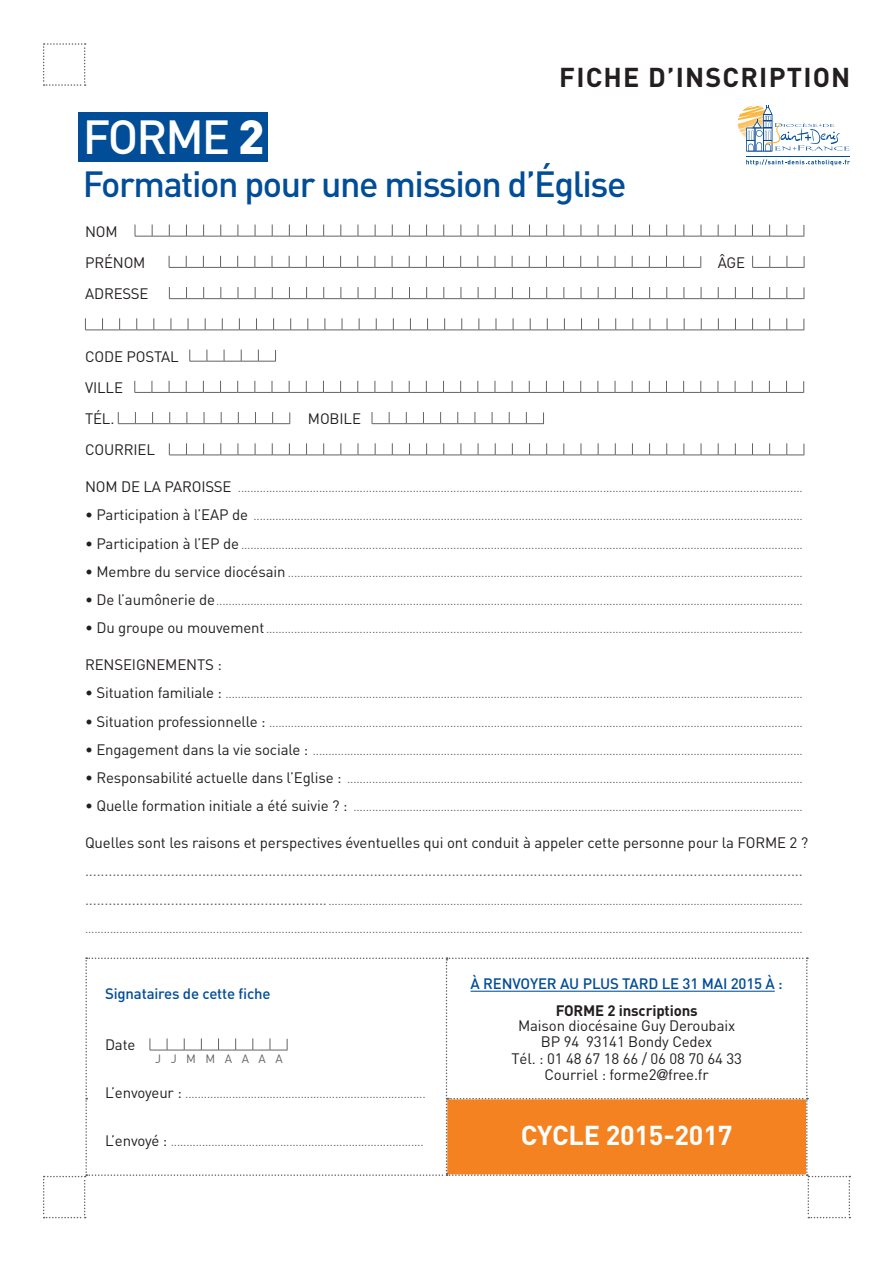
<style>
.page{position:relative;width:893px;height:1263px;background:#fff}
.page>*{position:absolute;margin:0;border:0;box-sizing:border-box;transform-origin:0 0}
.t1{font:500 47.25px "DIN";letter-spacing:-.04em;color:#fff}
.t2{font:500 36px "DIN";letter-spacing:-.04em;color:#014d97}
.t3{font:700 27px "DIN";letter-spacing:.045em;color:#231f20}
.t4{font:700 27px "DIN";letter-spacing:-.01em;color:#fff}
.t5{font:15px/16.5px "DIN";letter-spacing:-.01em;color:#231f20}
.t6{font:15px "DIN";color:#636366}
.t7{font:500 15px "DIN";letter-spacing:-.01em;color:#014d97}
.t8{font:700 15px "DIN";letter-spacing:-.01em;color:#231f20}
.t9{font:12px "DIN";letter-spacing:.795em;color:#636366}
.s1{font-weight:900}
.s2{font-size:15px;color:#231f20}
.s3{font-size:15px}
.s4{font-family:"Helvetica Neue"}
</style>
<div class="page">
<svg style="left:43px;top:43px;width:43px;height:43px"></svg>
<svg style="left:43px;top:957px;width:807px;height:261px"></svg>
<hr style="left:471px;top:991px;width:304px;height:1px;background:#014d97">
<div style="left:78px;top:112px;width:190px;height:50px;background:#014d97"></div>
<svg style="left:738px;top:105px;width:112px;height:47px"></svg>
<svg style="left:746px;top:159px;width:104px;height:7px"></svg>
<hr style="left:746px;top:156px;width:104px;height:1px;background:#014d97">
<svg style="left:135px;top:225px;width:669px;height:12px"></svg>
<svg style="left:169px;top:256px;width:532px;height:12px"></svg>
<svg style="left:752px;top:256px;width:53px;height:12px"></svg>
<svg style="left:169px;top:287px;width:636px;height:12px"></svg>
<svg style="left:85px;top:318px;width:719px;height:12px"></svg>
<svg style="left:189px;top:350px;width:87px;height:12px"></svg>
<svg style="left:134px;top:381px;width:670px;height:12px"></svg>
<svg style="left:118px;top:412px;width:172px;height:12px"></svg>
<svg style="left:372px;top:412px;width:172px;height:12px"></svg>
<svg style="left:169px;top:443px;width:636px;height:13px"></svg>
<h3 class="t3" style="left:559px;top:60px;width:293px">FICHE D’INSCRIPTION</h3>
<h1 class="t1" style="left:83px;top:107px;width:183px">FORME <span class="s1">2</span></h1>
<h2 class="t2" style="left:83px;top:161px;width:545px">Formation pour une mission d’Église</h2>
<p class="t5" style="left:85px;top:215px;width:62px;line-height:31.2px">NOM<br>PRÉNOM</p>
<p class="t5" style="left:85px;top:285px;width:65px">ADRESSE</p>
<p class="t5" style="left:85px;top:340px;width:95px;line-height:31.2px">CODE POSTAL<br>VILLE<br>TÉL.</p>
<p class="t5" style="left:308px;top:410px;width:55px">MOBILE</p>
<p class="t5" style="left:718px;top:254px;width:29px">ÂGE</p>
<p class="t5" style="left:85px;top:441px;width:72px">COURRIEL</p>
<p class="t9" style="left:85px;top:480px;width:719px"><span class="s2">NOM DE LA PAROISSE</span> .....................................................................................................................................................................................</p>
<p class="t9" style="left:85px;top:508px;width:719px"><span class="s2">• Participation à l’EAP de</span> ................................................................................................................................................................................</p>
<p class="t9" style="left:85px;top:537px;width:719px"><span class="s2">• Participation à l’EP de</span> ....................................................................................................................................................................................</p>
<p class="t9" style="left:85px;top:565px;width:719px"><span class="s2">• Membre du service diocésain</span> .....................................................................................................................................................................</p>
<p class="t9" style="left:85px;top:593px;width:719px"><span class="s2">• De l’aumônerie de</span>............................................................................................................................................................................................</p>
<p class="t9" style="left:85px;top:621px;width:719px"><span class="s2">• Du groupe ou mouvement</span>............................................................................................................................................................................</p>
<p class="t5" style="left:85px;top:656px;width:138px">RENSEIGNEMENTS :</p>
<p class="t9" style="left:85px;top:686px;width:719px"><span class="s2">• Situation familiale :</span> .........................................................................................................................................................................................</p>
<p class="t9" style="left:85px;top:715px;width:719px"><span class="s2">• Situation professionnelle :</span> ...........................................................................................................................................................................</p>
<p class="t9" style="left:85px;top:743px;width:719px"><span class="s2">• Engagement dans la vie sociale :</span> .............................................................................................................................................................</p>
<p class="t9" style="left:85px;top:771px;width:719px"><span class="s2">• Responsabilité actuelle dans l’Eglise :</span> ..................................................................................................................................................</p>
<p class="t9" style="left:85px;top:799px;width:719px"><span class="s2">• Quelle formation initiale a été suivie ? :</span> ................................................................................................................................................</p>
<p class="t5" style="left:85px;top:834px;width:725px">Quelles sont les raisons et perspectives éventuelles qui ont conduit à appeler cette personne pour la FORME 2 ?</p>
<p class="t6" style="left:85px;top:862px;width:719px">........................................................................................................................................................................................</p>
<p class="t9" style="left:85px;top:893px;width:719px"><span class="s3">..............................................................</span>........................................................................................................................................................</p>
<p class="t9" style="left:85px;top:921px;width:719px">......................................................................................................................................................................................................................................</p>
<p class="t7" style="left:105px;top:984px;width:167px">Signataires de cette fiche</p>
<p class="t5" style="left:105px;top:1036px;width:32px">Date</p>
<p class="t9" style="left:105px;top:1086px;width:322px"><span class="s2">L’envoyeur :</span> .............................................................................</p>
<p class="t9" style="left:105px;top:1134px;width:320px"><span class="s2">L’envoyé :</span> .................................................................................</p>
<p class="t9" style="left:155px;top:1051px;width:129px">JJMMAAAA</p>
<p class="t7" style="left:471px;top:974px;width:314px">À RENVOYER AU PLUS TARD LE 31 MAI 2015 À :</p>
<p class="t8" style="left:556px;top:1000px;width:143px">FORME 2 inscriptions</p>
<p class="t5" style="left:511px;top:1017px;width:232px;text-align:center">Maison diocésaine Guy Deroubaix<br>BP 94 93141 Bondy Cedex<br>Tél. : 01 48 67 18 66 / 06 08 70 64 33<br>Courriel : forme2<span class="s4">@</span>free.fr</p>
<h3 class="t4" style="left:521px;top:1118px;width:213px">CYCLE 2015-2017</h3>
</div>
